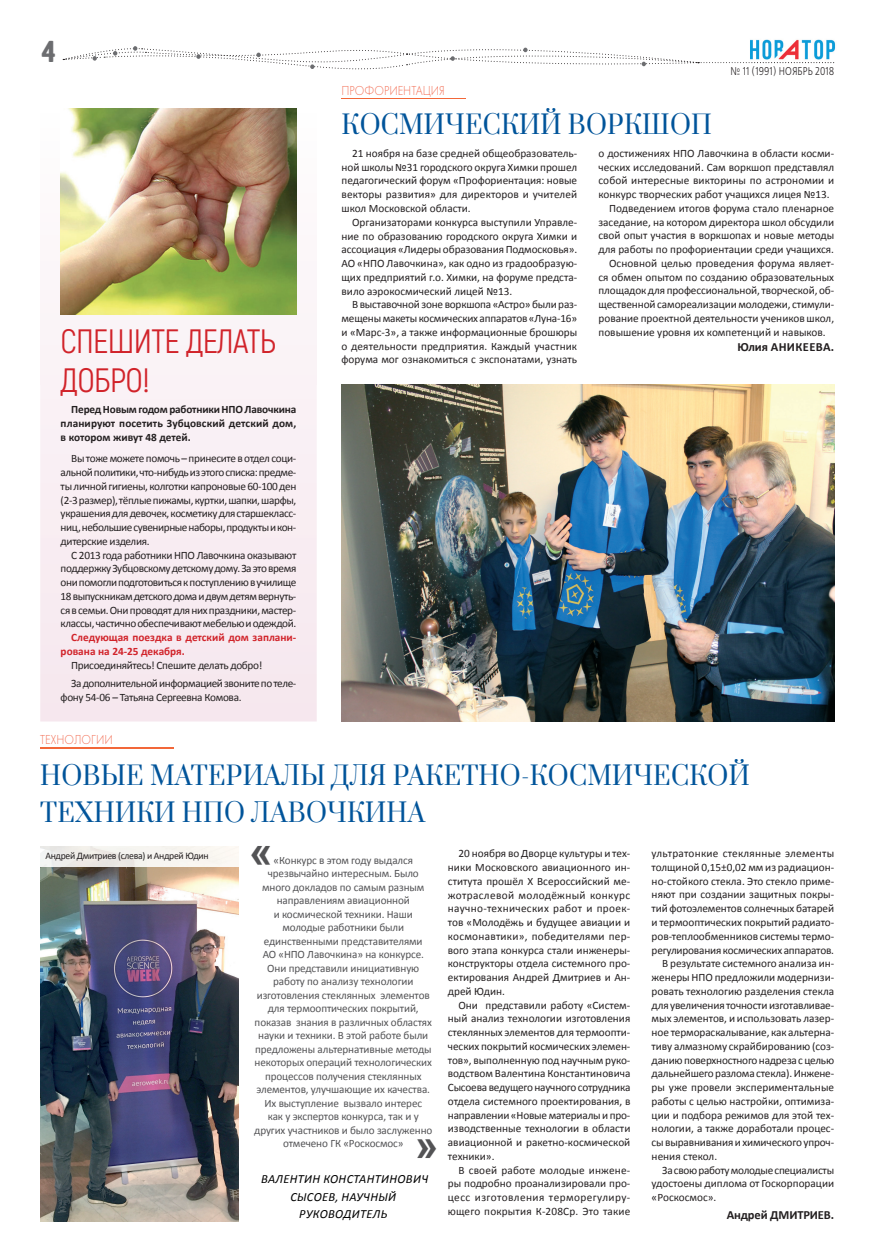
<style>
.page{position:relative;width:891px;height:1258px;background:#fff}
.page>*{position:absolute;margin:0;border:0;box-sizing:border-box;transform-origin:0 0}
.t1{font:700 41.38px "Arial";color:#535355}
.t2{font:33.75px/38.8px "Akrobat";letter-spacing:-.02em;color:#d1232a}
.t3{font:30.12px "Hermes CTT";color:#6c6d70;scale:1.05 1}
.t4{font:25.5px/36.9px "Prata";letter-spacing:.01em;color:#01549a;scale:.95 1}
.t5{font:13.5px "Futura Light C";color:#f37259;scale:.89 1}
.t6{font:italic 12.5px/17.5px "Calibri";letter-spacing:.03em;color:#000001;text-align:center}
.t7{font:700 12.5px "Calibri";letter-spacing:-.01em;color:#231f20}
.t8{font:700 12.5px "Calibri";letter-spacing:.03em;color:#231f20}
.t9{font:11.25px/13.8px "Calibri";color:#231f20;text-align:justify}
.t10{font:11.25px/13.5px "Calibri";letter-spacing:-.01em;color:#535355;text-align:center}
.t11{font:700 11.25px/13.5px "Calibri";letter-spacing:.005em;color:#231f20;text-align:justify}
.t12{font:11.25px/18.8px "Calibri";letter-spacing:-.035em;color:#231f20}
.t13{font:700 11.25px/13.8px "Calibri";color:#d1232a}
.t14{font:11.25px "Calibri";letter-spacing:-.03em;color:#231f20}
.t15{font:11.25px "Calibri";letter-spacing:-.02em;color:#231f20}
.t16{font:11.25px "Calibri";letter-spacing:.025em;color:#231f20}
.t17{font:11.25px "Calibri";letter-spacing:-.025em;color:#231f20}
.t18{font:11.25px "Free Set C";letter-spacing:.01em;color:#231f20;scale:.8 1}
.t19{font:10px "Calibri";letter-spacing:-.03em;color:#231f20}
</style>
<div class="page">
<img style="left:750px;top:39px;width:86px;height:24px">
<svg style="left:63px;top:41px;width:771px;height:29px"></svg>
<img style="left:341px;top:98px;width:124px;height:1px">
<img style="left:341px;top:384px;width:493px;height:337px">
<img style="left:40px;top:747px;width:133px;height:1px">
<img style="left:40px;top:866px;width:199px;height:354px">
<div style="left:40px;top:108px;width:277px;height:613px;background:#f9eef3"></div>
<img style="left:61px;top:108px;width:235px;height:206px">
<svg style="left:40px;top:846px;width:199px;height:20px"></svg>
<h3 class="t3" style="left:42px;top:35px;width:15px">4</h3>
<h2 class="t2" style="left:61px;top:322px;width:217px">СПЕШИТЕ ДЕЛАТЬ<br>ДОБРО!</h2>
<p class="t11" style="left:61px;top:403px;width:237px;text-indent:11px">Перед Новым годом работники НПО Лавочкина планируют посетить Зубцовский детский дом, в котором живут 48 детей.</p>
<p class="t9" style="left:61px;top:451px;width:237px;text-indent:11px">Вы тоже можете помочь – принесите в отдел соци&shy;альной политики, что-нибудь из этого списка: предме&shy;ты личной гигиены, колготки капроновые 60-100 ден (2-3 размер), тёплые пижамы, куртки, шапки, шарфы, украшения для девочек, косметику для старшекласс&shy;ниц, небольшие сувенирные наборы, продукты и кон&shy;дитерские изделия.</p>
<p class="t9" style="left:61px;top:548px;width:237px;text-indent:11px">С 2013 года работники НПО Лавочкина оказывают поддержку Зубцовскому детскому дому. За это время они помогли подготовиться к поступлению в училище 18 выпускникам детского дома и двум детям вернуть&shy;ся в семьи. Они проводят для них праздники, мастер&shy;классы, частично обеспечивают мебелью и одеждой.</p>
<p class="t13" style="left:61px;top:630px;width:237px;text-indent:11px">Следующая поездка в детский дом заплани&shy;рована на 24-25 декабря.</p>
<p class="t12" style="left:71px;top:655px;width:227px">Присоединяйтесь! Спешите делать добро!<br>За дополнительной информацией звоните по теле-</p>
<p class="t14" style="left:61px;top:690px;width:182px">фону 54-06 – Татьяна Сергеевна Комова.</p>
<p class="t5" style="left:40px;top:732px;width:83px">ТЕХНОЛОГИИ</p>
<p class="t18" style="left:730px;top:65px;width:131px">№ 11 (1991) НОЯБРЬ 2018</p>
<p class="t5" style="left:341px;top:83px;width:117px">ПРОФОРИЕНТАЦИЯ</p>
<h3 class="t4" style="left:341px;top:105px;width:391px">КОСМИЧЕСКИЙ ВОРКШОП</h3>
<p class="t9" style="left:341px;top:146px;width:237px;text-indent:11px">21 ноября на базе средней общеобразователь&shy;ной школы №31 городского округа Химки прошел педагогический форум «Профориентация: новые векторы развития» для директоров и учителей школ Московской области.</p>
<p class="t9" style="left:341px;top:215px;width:237px;text-indent:11px">Организаторами конкурса выступили Управле&shy;ние по образованию городского округа Химки и ассоциация «Лидеры образования Подмосковья».<br>АО «НПО Лавочкина», как одно из градообразую&shy;щих предприятий г.о. Химки, на форуме предста&shy;вило аэрокосмический лицей №13.</p>
<p class="t9" style="left:341px;top:298px;width:237px;text-indent:11px">В выставочной зоне воркшопа «Астро» были раз&shy;мещены макеты космических аппаратов «Луна-16» и «Марс-3», а также информационные брошюры о деятельности предприятия. Каждый участник форума мог ознакомиться с экспонатами, узнать</p>
<p class="t9" style="left:598px;top:146px;width:237px">о достижениях НПО Лавочкина в области косми-</p>
<p class="t9" style="left:598px;top:160px;width:237px">ческих исследований. Сам воркшоп представлял</p>
<p class="t9" style="left:598px;top:174px;width:237px">собой интересные викторины по астрономии и</p>
<p class="t9" style="left:598px;top:187px;width:233px">конкурс творческих работ учащихся лицея №13.</p>
<p class="t9" style="left:609px;top:201px;width:227px">Подведением итогов форума стало пленарное</p>
<p class="t9" style="left:598px;top:215px;width:237px">заседание, на котором директора школ обсудили</p>
<p class="t9" style="left:598px;top:229px;width:237px">свой опыт участия в воркшопах и новые методы</p>
<p class="t9" style="left:598px;top:242px;width:237px">для работы по профориентации среди учащихся.</p>
<p class="t9" style="left:609px;top:256px;width:226px">Основной целью проведения форума являет-</p>
<p class="t9" style="left:598px;top:270px;width:237px">ся обмен опытом по созданию образовательных</p>
<p class="t9" style="left:598px;top:284px;width:237px">площадок для профессиональной, творческой, об-</p>
<p class="t9" style="left:598px;top:297px;width:237px">щественной самореализации молодежи, стимули-</p>
<p class="t9" style="left:598px;top:311px;width:237px">рование проектной деятельности учеников школ,</p>
<p class="t9" style="left:598px;top:325px;width:229px">повышение уровня их компетенций и навыков.</p>
<p class="t8" style="left:737px;top:338px;width:98px">Юлия АНИКЕЕВА.</p>
<h3 class="t4" style="left:40px;top:756px;width:748px">НОВЫЕ МАТЕРИАЛЫ ДЛЯ РАКЕТНО-КОСМИЧЕСКОЙ<br>ТЕХНИКИ НПО ЛАВОЧКИНА</h3>
<p class="t19" style="left:45px;top:849px;width:165px">Андрей Дмитриев (слева) и Андрей Юдин</p>
<h1 class="t1" style="left:249px;top:823px;width:24px">«</h1>
<p class="t10" style="left:254px;top:853px;width:180px">«Конкурс в этом году выдался чрезвычайно интересным. Было много докладов по самым разным направлениям авиационной<br>и космической техники. Наши молодые работники были единственными представителями<br>АО «НПО Лавочкина» на конкурсе.<br>Они представили инициативную работу по анализу технологии изготовления стеклянных элементов для термооптических покрытий, показав знания в различных областях науки и техники. В этой работе были предложены альтернативные методы некоторых операций технологических процессов получения стеклянных элементов, улучшающие их качества.<br>Их выступление вызвало интерес<br>как у экспертов конкурса, так и у других участников и было заслуженно отмечено ГК «Роскосмос»</p>
<p class="t6" style="left:261px;top:1169px;width:169px">ВАЛЕНТИН КОНСТАНТИНОВИЧ<br>СЫСОЕВ, НАУЧНЫЙ<br>РУКОВОДИТЕЛЬ</p>
<h1 class="t1" style="left:438px;top:1179px;width:24px;rotate:-180deg">«</h1>
<p class="t9" style="left:448px;top:846px;width:184px;text-indent:11px">20 ноября во Дворце культуры и тех&shy;ники Московского авиационного ин&shy;ститута прошёл X Всероссийский ме&shy;жотраслевой молодёжный конкурс научно-технических работ и проек&shy;тов «Молодёжь и будущее авиации и космонавтики», победителями пер&shy;вого этапа конкурса стали инженеры&shy;конструкторы отдела системного про&shy;ектирования Андрей Дмитриев и Ан&shy;дрей Юдин.</p>
<p class="t9" style="left:448px;top:997px;width:184px;text-indent:11px">Они представили работу «Систем&shy;ный анализ технологии изготовления стеклянных элементов для термоопти&shy;ческих покрытий космических элемен&shy;тов», выполненную под научным руко&shy;водством Валентина Константиновича Сысоева ведущего научного сотрудника отдела системного проектирования, в направлении «Новые материалы и про&shy;изводственные технологии в области авиационной и ракетно-космической техники».</p>
<p class="t9" style="left:448px;top:1162px;width:184px;text-indent:11px">В своей работе молодые инжене&shy;ры подробно проанализировали про&shy;цесс изготовления терморегулиру&shy;ющего покрытия К-208Ср. Это такие</p>
<p class="t16" style="left:651px;top:846px;width:184px">ультратонкие стеклянные элементы</p>
<p class="t9" style="left:651px;top:860px;width:184px">толщиной 0,15±0,02 мм из радиацион-</p>
<p class="t9" style="left:651px;top:874px;width:184px">но-стойкого стекла. Это стекло приме-</p>
<p class="t9" style="left:651px;top:887px;width:184px">няют при создании защитных покры-</p>
<p class="t9" style="left:651px;top:901px;width:184px">тий фотоэлементов солнечных батарей</p>
<p class="t9" style="left:651px;top:915px;width:184px">и термооптических покрытий радиато-</p>
<p class="t9" style="left:651px;top:929px;width:184px">ров-теплообменников системы термо-</p>
<p class="t9" style="left:651px;top:942px;width:184px">регулирования космических аппаратов.</p>
<p class="t9" style="left:662px;top:956px;width:173px">В результате системного анализа ин-</p>
<p class="t9" style="left:651px;top:970px;width:184px">женеры НПО предложили модернизи-</p>
<p class="t9" style="left:651px;top:984px;width:184px">ровать технологию разделения стекла</p>
<p class="t9" style="left:651px;top:997px;width:184px">для увеличения точности изготавливае-</p>
<p class="t9" style="left:651px;top:1011px;width:184px">мых элементов, и использовать лазер-</p>
<p class="t9" style="left:651px;top:1025px;width:184px">ное термораскалывание, как альтерна-</p>
<p class="t9" style="left:651px;top:1039px;width:184px">тиву алмазному скрайбированию (соз-</p>
<p class="t15" style="left:651px;top:1052px;width:184px">данию поверхностного надреза с целью</p>
<p class="t9" style="left:651px;top:1066px;width:184px">дальнейшего разлома стекла). Инжене-</p>
<p class="t9" style="left:651px;top:1080px;width:184px">ры уже провели экспериментальные</p>
<p class="t9" style="left:651px;top:1094px;width:184px">работы с целью настройки, оптимиза-</p>
<p class="t9" style="left:651px;top:1107px;width:184px">ции и подбора режимов для этой тех-</p>
<p class="t9" style="left:651px;top:1121px;width:184px">нологии, а также доработали процес-</p>
<p class="t9" style="left:651px;top:1135px;width:184px">сы выравнивания и химического упроч-</p>
<p class="t9" style="left:651px;top:1149px;width:67px">нения стекол.</p>
<p class="t17" style="left:662px;top:1162px;width:173px">За свою работу молодые специалисты</p>
<p class="t9" style="left:651px;top:1176px;width:184px">удостоены диплома от Госкорпорации</p>
<p class="t9" style="left:651px;top:1190px;width:66px">«Роскосмос».</p>
<p class="t7" style="left:726px;top:1206px;width:109px">Андрей ДМИТРИЕВ.</p>
</div>
